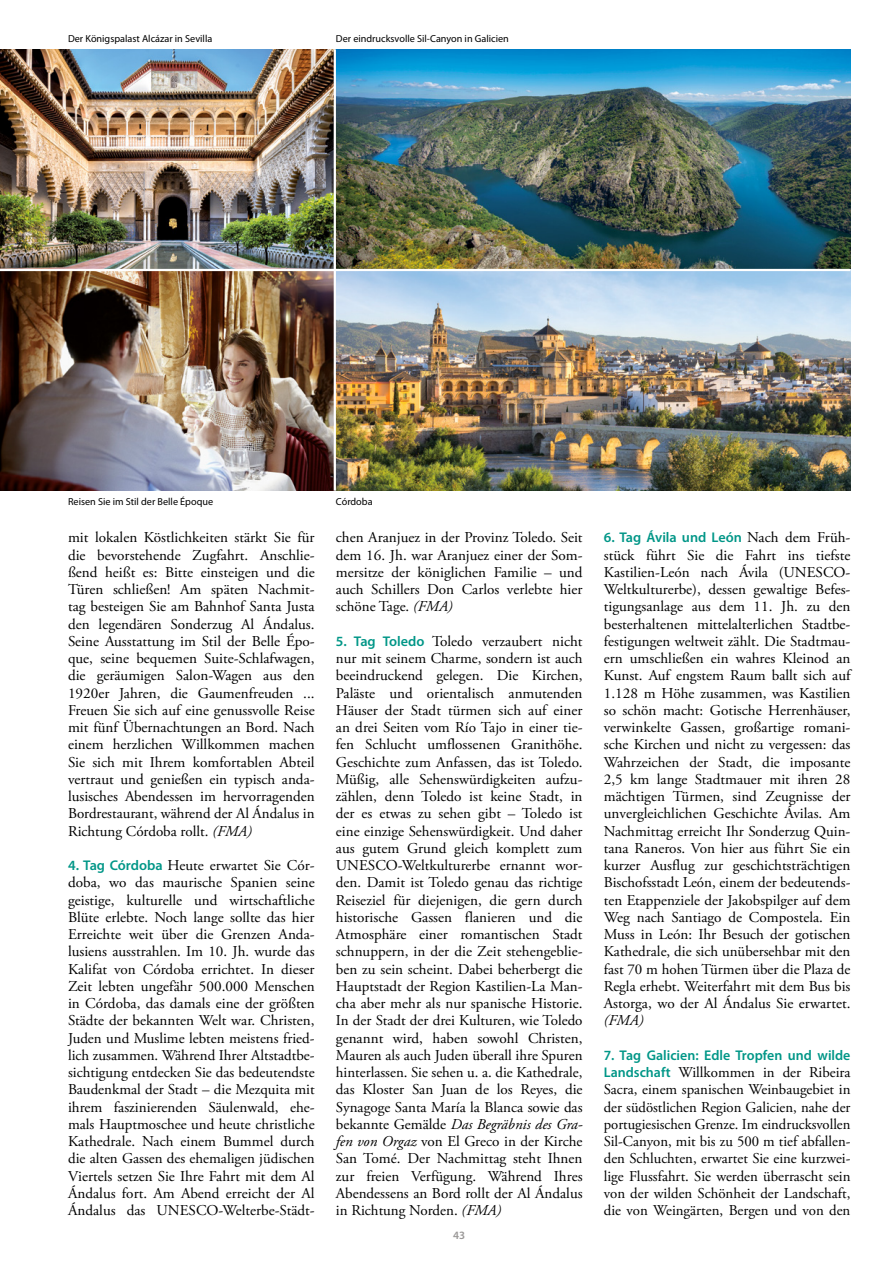
<style>
.page{position:relative;width:893px;height:1263px;background:#fff}
.page>*{position:absolute;margin:0;border:0;box-sizing:border-box;transform-origin:0 0}
.t1{font:15px/17.2px "Adobe Garamond Pro";color:#000;text-align:justify}
.t2{font:italic 15px "Adobe Garamond Pro";color:#000}
.t3{font:600 14.1px "Myriad Pro";color:#009687}
.t4{font:600 11.25px "Myriad Pro";color:#9a9897}
.t5{font:10.2px "Myriad Pro";color:#000}
.s1{font-style:italic}
.s2{font-family:"Myriad Pro";font-weight:600;font-size:14.1px;color:#009687}
.s3{font-family:"Adobe Garamond Pro";font-weight:400;font-size:15px;color:#000}
</style>
<div class="page">
<img style="left:1px;top:271px;width:849px;height:220px">
<img style="left:1px;top:49px;width:849px;height:220px">
<img style="left:0;top:49px;width:1px;height:442px">
<hr style="left:334px;top:49px;width:2px;height:442px;background:#fff">
<hr style="left:0;top:269px;width:850px;height:2px;background:#fff">
<p class="t5" style="left:68px;top:33px;width:146px">Der Königspalast Alcázar in Sevilla</p>
<p class="t5" style="left:336px;top:33px;width:175px">Der eindrucksvolle Sil-Canyon in Galicien</p>
<p class="t5" style="left:68px;top:496px;width:147px">Reisen Sie im Stil der Belle Époque</p>
<p class="t1" style="left:68px;top:529px;width:248px">mit lokalen Köstlichkeiten stärkt Sie für die bevorstehende Zugfahrt. Anschlie&shy;ßend heißt es: Bitte einsteigen und die Türen schließen! Am späten Nachmit&shy;tag besteigen Sie am Bahnhof Santa Justa den legendären Sonderzug Al Ándalus.<br>Seine Ausstattung im Stil der Belle Épo&shy;que, seine bequemen Suite-Schlafwagen, die geräumigen Salon-Wagen aus den 1920er Jahren, die Gaumenfreuden ...<br>Freuen Sie sich auf eine genussvolle Reise mit fünf Übernachtungen an Bord. Nach einem herzlichen Willkommen machen Sie sich mit Ihrem komfortablen Abteil vertraut und genießen ein typisch anda&shy;lusisches Abendessen im hervorragenden Bordrestaurant, während der Al Ándalus in Richtung Córdoba rollt. <span class="s1">(FMA)</span></p>
<p class="t1" style="left:68px;top:857px;width:248px"><span class="s2">4. Tag Córdoba</span> Heute erwartet Sie Cór&shy;doba, wo das maurische Spanien seine geistige, kulturelle und wirtschaftliche Blüte erlebte. Noch lange sollte das hier Erreichte weit über die Grenzen Anda&shy;lusiens ausstrahlen. Im 10. Jh. wurde das Kalifat von Córdoba errichtet. In dieser Zeit lebten ungefähr 500.000 Menschen in Córdoba, das damals eine der größten Städte der bekannten Welt war. Christen, Juden und Muslime lebten meistens fried&shy;lich zusammen. Während Ihrer Altstadtbe&shy;sichtigung entdecken Sie das bedeutendste Baudenkmal der Stadt – die Mezquita mit ihrem faszinierenden Säulenwald, ehe&shy;mals Hauptmoschee und heute christliche Kathedrale. Nach einem Bummel durch die alten Gassen des ehemaligen jüdischen Viertels setzen Sie Ihre Fahrt mit dem Al Ándalus fort. Am Abend erreicht der Al Ándalus das UNESCO-Welterbe-Städt-</p>
<p class="t5" style="left:336px;top:496px;width:38px">Córdoba</p>
<p class="t1" style="left:336px;top:529px;width:248px">chen Aranjuez in der Provinz Toledo. Seit dem 16. Jh. war Aranjuez einer der Som&shy;mersitze der königlichen Familie – und auch Schillers Don Carlos verlebte hier schöne Tage. <span class="s1">(FMA)</span></p>
<p class="t1" style="left:336px;top:633px;width:248px"><span class="s2">5. Tag Toledo</span> Toledo verzaubert nicht nur mit seinem Charme, sondern ist auch beeindruckend gelegen. Die Kirchen, Paläste und orientalisch anmutenden Häuser der Stadt türmen sich auf einer an drei Seiten vom Río Tajo in einer tie&shy;fen Schlucht umflossenen Granithöhe.<br>Geschichte zum Anfassen, das ist Toledo.<br>Müßig, alle Sehenswürdigkeiten aufzu&shy;zählen, denn Toledo ist keine Stadt, in der es etwas zu sehen gibt – Toledo ist eine einzige Sehenswürdigkeit. Und daher aus gutem Grund gleich komplett zum UNESCO-Weltkulturerbe ernannt wor&shy;den. Damit ist Toledo genau das richtige Reiseziel für diejenigen, die gern durch historische Gassen flanieren und die Atmosphäre einer romantischen Stadt schnuppern, in der die Zeit stehengeblie&shy;ben zu sein scheint. Dabei beherbergt die Hauptstadt der Region Kastilien-La Man&shy;cha aber mehr als nur spanische Historie.<br>In der Stadt der drei Kulturen, wie Toledo genannt wird, haben sowohl Christen, Mauren als auch Juden überall ihre Spuren hinterlassen. Sie sehen u. a. die Kathedrale, das Kloster San Juan de los Reyes, die Synagoge Santa María la Blanca sowie das bekannte Gemälde <span class="s1">Das Begräbnis des Gra&shy;fen von Orgaz</span> von El Greco in der Kirche San Tomé. Der Nachmittag steht Ihnen zur freien Verfügung. Während Ihres Abendessens an Bord rollt der Al Ándalus in Richtung Norden. <span class="s1">(FMA)</span></p>
<p class="t4" style="left:453px;top:1229px;width:14px">43</p>
<p class="t3" style="left:604px;top:530px;width:248px">6. Tag Ávila und León <span class="s3">Nach dem Früh-</span></p>
<p class="t1" style="left:604px;top:547px;width:248px">stück führt Sie die Fahrt ins tiefste Kastilien-León nach Ávila (UNESCO-Weltkulturerbe), dessen gewaltige Befes&shy;tigungsanlage aus dem 11. Jh. zu den besterhaltenen mittelalterlichen Stadtbe&shy;festigungen weltweit zählt. Die Stadtmau&shy;ern umschließen ein wahres Kleinod an Kunst. Auf engstem Raum ballt sich auf 1.128 m Höhe zusammen, was Kastilien so schön macht: Gotische Herrenhäuser, verwinkelte Gassen, großartige romani&shy;sche Kirchen und nicht zu vergessen: das Wahrzeichen der Stadt, die imposante 2,5 km lange Stadtmauer mit ihren 28 mächtigen Türmen, sind Zeugnisse der unvergleichlichen Geschichte Ávilas. Am Nachmittag erreicht Ihr Sonderzug Quin&shy;tana Raneros. Von hier aus führt Sie ein kurzer Ausflug zur geschichtsträchtigen Bischofsstadt León, einem der bedeutends&shy;ten Etappenziele der Jakobspilger auf dem Weg nach Santiago de Compostela. Ein Muss in León: Ihr Besuch der gotischen Kathedrale, die sich unübersehbar mit den fast 70 m hohen Türmen über die Plaza de Regla erhebt. Weiterfahrt mit dem Bus bis Astorga, wo der Al Ándalus Sie erwartet.</p>
<p class="t2" style="left:604px;top:1012px;width:41px">(FMA)</p>
<p class="t3" style="left:604px;top:1047px;width:248px">7. Tag Galicien: Edle Tropfen und wilde</p>
<p class="t1" style="left:604px;top:1064px;width:248px"><span class="s2">Landschaft</span> Willkommen in der Ribeira Sacra, einem spanischen Weinbaugebiet in der südöstlichen Region Galicien, nahe der portugiesischen Grenze. Im eindrucksvollen Sil-Canyon, mit bis zu 500 m tief abfallen&shy;den Schluchten, erwartet Sie eine kurzwei&shy;lige Flussfahrt. Sie werden überrascht sein von der wilden Schönheit der Landschaft, die von Weingärten, Bergen und von den</p>
</div>
